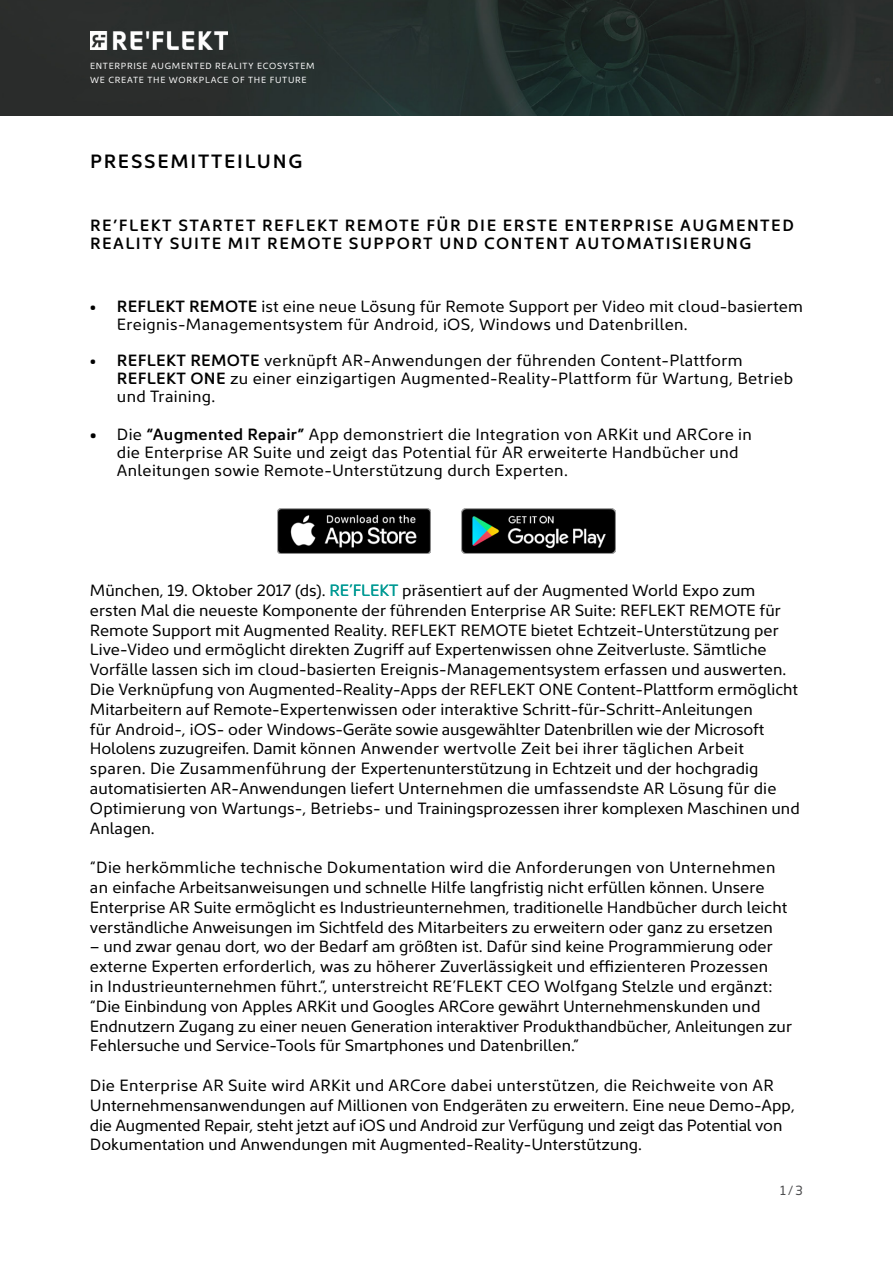
<style>
.page{position:relative;width:893px;height:1263px;background:#fff}
.page>*{position:absolute;margin:0;border:0;box-sizing:border-box;transform-origin:0 0}
.t1{font:600 19.5px "Kyrial Sans Pro";letter-spacing:.09em;color:#000}
.t2{font:16.5px/19.8px "Kyrial Sans Pro";color:#000}
.t3{font:16.5px/18px "Kyrial Sans Pro";letter-spacing:.02em;color:#000}
.t4{font:600 16.5px/18px "Kyrial Sans Pro";letter-spacing:.09em;color:#000}
.t5{font:13.5px "Kyrial Sans Pro";color:#4d4d4f}
.t6{font:9px/13.5px "Kyrial Sans Pro";letter-spacing:.08em;color:#fff}
.s1{font-weight:600}
.s2{color:#019a94}
</style>
<div class="page">
<img style="left:0;top:0;width:893px;height:115px">
<img style="left:90px;top:32px;width:137px;height:18px">
<img style="left:277px;top:508px;width:153px;height:46px">
<img style="left:462px;top:508px;width:153px;height:46px">
<p class="t6" style="left:90px;top:59px;width:226px">ENTERPRISE AUGMENTED REALITY ECOSYSTEM<br>WE CREATE THE WORKPLACE OF THE FUTURE</p>
<p class="t1" style="left:90px;top:147px;width:214px">PRESSEMITTEILUNG</p>
<p class="t4" style="left:90px;top:216px;width:705px">RE’FLEKT STARTET REFLEKT REMOTE FÜR DIE ERSTE ENTERPRISE AUGMENTED<br>REALITY SUITE MIT REMOTE SUPPORT UND CONTENT AUTOMATISIERUNG</p>
<p class="t2" style="left:117px;top:296px;width:687px;line-height:18px;text-indent:-27px"><span class="s1">• REFLEKT REMOTE</span> ist eine neue Lösung für Remote Support per Video mit cloud-basiertem<br>Ereignis-Managementsystem für Android, iOS, Windows und Datenbrillen.</p>
<p class="t3" style="left:117px;top:350px;width:678px;text-indent:-27px"><span class="s1">• REFLEKT REMOTE</span> verknüpft AR-Anwendungen der führenden Content-Plattform<br><span class="s1">REFLEKT ONE</span> zu einer einzigartigen Augmented-Reality-Plattform für Wartung, Betrieb und Training.</p>
<p class="t3" style="left:117px;top:424px;width:636px;text-indent:-27px">• Die <span class="s1">“Augmented Repair”</span> App demonstriert die Integration von ARKit und ARCore in die Enterprise AR Suite und zeigt das Potential für AR erweiterte Handbücher und<br>Anleitungen sowie Remote-Unterstützung durch Experten.</p>
<p class="t2" style="left:90px;top:579px;width:711px">München, 19. Oktober 2017 (ds). <span class="s2">RE’FLEKT</span> präsentiert auf der Augmented World Expo zum ersten Mal die neueste Komponente der führenden Enterprise AR Suite: REFLEKT REMOTE für Remote Support mit Augmented Reality. REFLEKT REMOTE bietet Echtzeit-Unterstützung per Live-Video und ermöglicht direkten Zugriff auf Expertenwissen ohne Zeitverluste. Sämtliche Vorfälle lassen sich im cloud-basierten Ereignis-Managementsystem erfassen und auswerten.<br>Die Verknüpfung von Augmented-Reality-Apps der REFLEKT ONE Content-Plattform ermöglicht Mitarbeitern auf Remote-Expertenwissen oder interaktive Schritt-für-Schritt-Anleitungen<br>für Android-, iOS- oder Windows-Geräte sowie ausgewählter Datenbrillen wie der Microsoft Hololens zuzugreifen. Damit können Anwender wertvolle Zeit bei ihrer täglichen Arbeit sparen. Die Zusammenführung der Expertenunterstützung in Echtzeit und der hochgradig automatisierten AR-Anwendungen liefert Unternehmen die umfassendste AR Lösung für die Optimierung von Wartungs-, Betriebs- und Trainingsprozessen ihrer komplexen Maschinen und Anlagen.</p>
<p class="t2" style="left:90px;top:857px;width:699px">“Die herkömmliche technische Dokumentation wird die Anforderungen von Unternehmen an einfache Arbeitsanweisungen und schnelle Hilfe langfristig nicht erfüllen können. Unsere Enterprise AR Suite ermöglicht es Industrieunternehmen, traditionelle Handbücher durch leicht verständliche Anweisungen im Sichtfeld des Mitarbeiters zu erweitern oder ganz zu ersetzen</p>
<p class="t2" style="left:90px;top:936px;width:704px">– und zwar genau dort, wo der Bedarf am größten ist. Dafür sind keine Programmierung oder externe Experten erforderlich, was zu höherer Zuverlässigkeit und effizienteren Prozessen<br>in Industrieunternehmen führt.”, unterstreicht RE’FLEKT CEO Wolfgang Stelzle und ergänzt: “Die Einbindung von Apples ARKit und Googles ARCore gewährt Unternehmenskunden und Endnutzern Zugang zu einer neuen Generation interaktiver Produkthandbücher, Anleitungen zur Fehlersuche und Service-Tools für Smartphones und Datenbrillen.”</p>
<p class="t2" style="left:90px;top:1074px;width:706px">Die Enterprise AR Suite wird ARKit und ARCore dabei unterstützen, die Reichweite von AR Unternehmensanwendungen auf Millionen von Endgeräten zu erweitern. Eine neue Demo-App, die Augmented Repair, steht jetzt auf iOS und Android zur Verfügung und zeigt das Potential von Dokumentation und Anwendungen mit Augmented-Reality-Unterstützung.</p>
<p class="t5" style="left:780px;top:1181px;width:24px">1/3</p>
</div>
